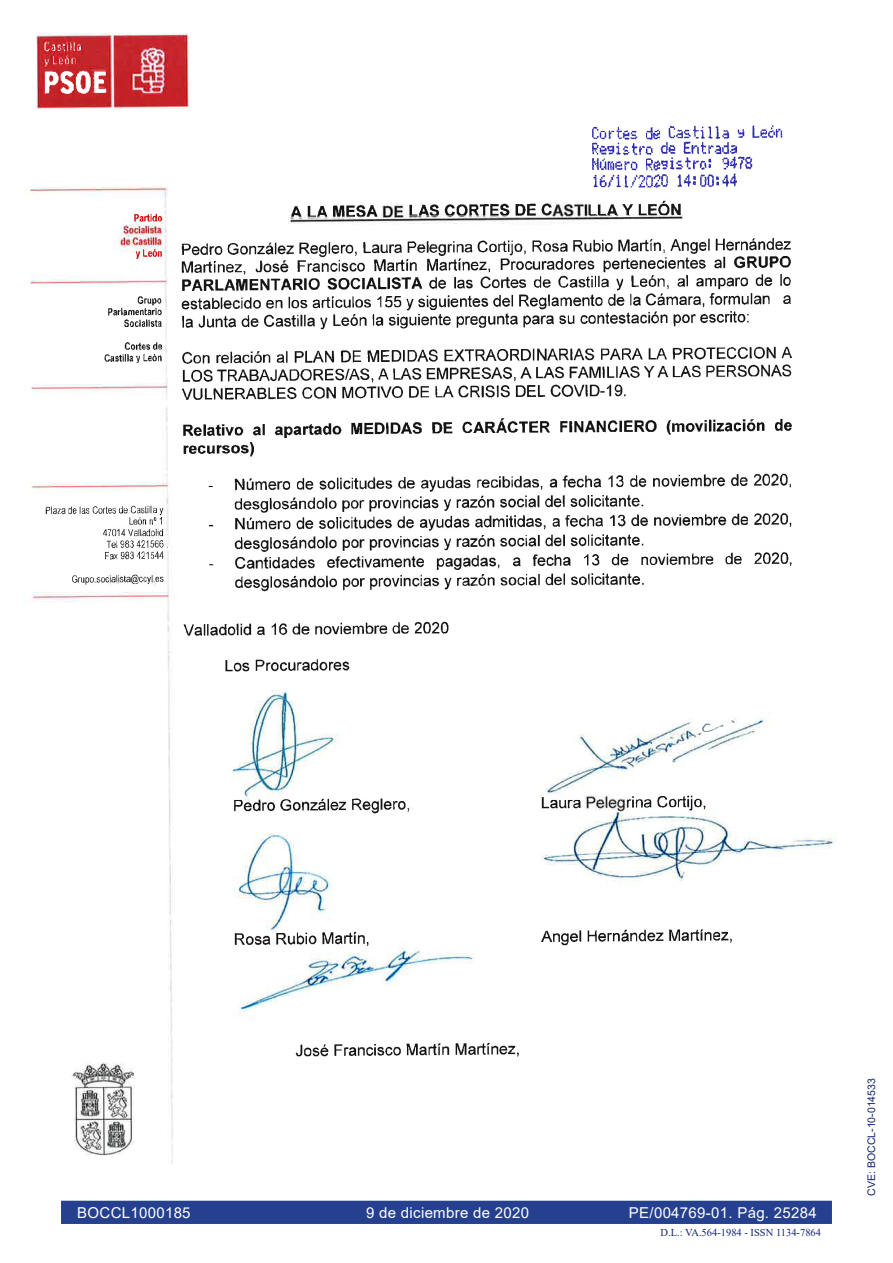
<style>
.page{position:relative;width:893px;height:1263px;background:#fff}
.page>*{position:absolute;margin:0;border:0;box-sizing:border-box;transform-origin:0 0}
.E_CVE{font:15px "Arial";letter-spacing:.02em;color:#fff}
.t1{font:10.5px "Times New Roman";color:#132477}
.t2{font:10.5px "Arial";color:#132477}
</style>
<div class="page">
<div style="left:60px;top:1200px;width:773px;height:25px;background:#25408f"></div>
<div style="left:60px;top:1199px;width:773px;height:26px;border:2px solid #fff"></div>
<img style="left:25px;top:33px;width:811px;height:1167px">
<img style="left:42px;top:42px;width:66px;height:51px">
<img style="left:45px;top:204px;width:747px;height:853px">
<img style="left:587px;top:125px;width:197px;height:90px">
<img style="left:119px;top:214px;width:44px;height:45px">
<img style="left:702px;top:723px;width:22px;height:9px">
<p class="E_CVE" style="left:77px;top:1202px;width:115px">BOCCL1000185</p>
<p class="E_CVE" style="left:366px;top:1202px;width:165px">9 de diciembre de 2020</p>
<p class="E_CVE" style="left:629px;top:1202px;width:189px">PE/004769-01. Pág. 25284</p>
<p class="t1" style="left:661px;top:1225px;width:162px">D.L.: VA.564-1984 - ISSN 1134-7864</p>
<p class="t2" style="left:864px;top:1195px;width:119px;rotate:-90deg">CVE: BOCCL-10-014533</p>
</div>
